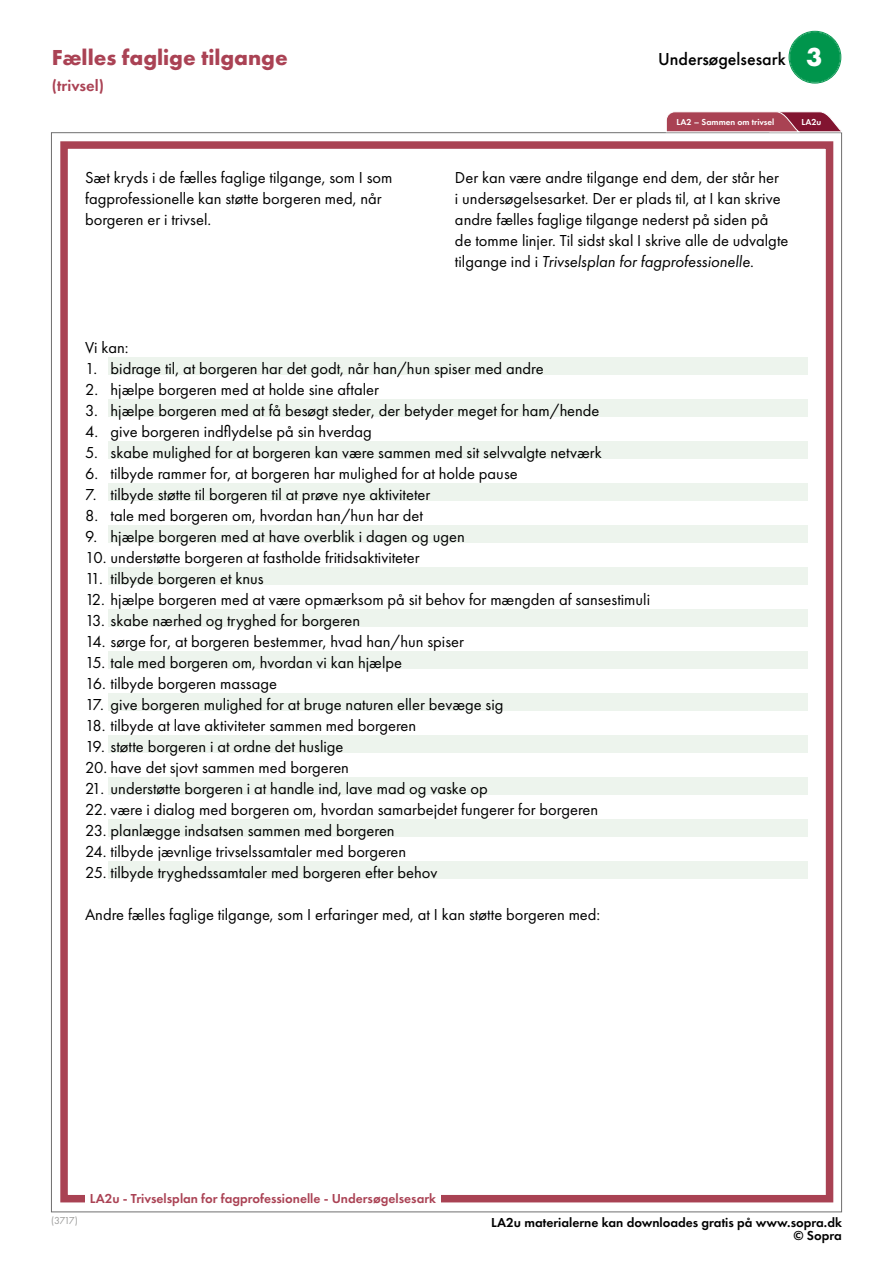
<style>
.page{position:relative;width:893px;height:1263px;background:#fff}
.page>*{position:absolute;margin:0;border:0;box-sizing:border-box;transform-origin:0 0}
.t1{font:700 27px "Futura PT";color:#fff}
.H1_sideoverskrift{font:700 22.5px "Futura PT";color:#aa4254}
.H1_tal{font:500 18px "Futura PT";color:#000}
.normal{font:16.5px/21px "Futura PT Book 2";color:#000}
.afkrydsning_kopi{font:16.5px "Futura PT Book 2";color:#000}
.H2_sideoverskrift{font:600 16.5px "Futura PT";color:#aa4254}
.t2{font:600 13.5px/13px "Futura PT";color:#000;text-align:right}
.t3{font:600 13.5px "Futura PT";color:#aa4254}
.t4{font:10.5px "Futura PT Book 2";color:#9d9d9c}
.t5{font:600 9px "Futura PT";color:#fff}
.s1{font-family:"Futura PT";font-style:italic}
</style>
<div class="page">
<div style="left:108px;top:357px;width:700px;height:18px;background:#edf4ed"></div>
<div style="left:108px;top:483px;width:700px;height:18px;background:#edf4ed"></div>
<div style="left:108px;top:609px;width:700px;height:18px;background:#edf4ed"></div>
<div style="left:108px;top:735px;width:700px;height:18px;background:#edf4ed"></div>
<div style="left:108px;top:861px;width:700px;height:18px;background:#edf4ed"></div>
<div style="left:108px;top:399px;width:700px;height:18px;background:#edf4ed"></div>
<div style="left:108px;top:525px;width:700px;height:18px;background:#edf4ed"></div>
<div style="left:108px;top:651px;width:700px;height:18px;background:#edf4ed"></div>
<div style="left:108px;top:777px;width:700px;height:18px;background:#edf4ed"></div>
<div style="left:108px;top:441px;width:700px;height:18px;background:#edf4ed"></div>
<div style="left:108px;top:567px;width:700px;height:18px;background:#edf4ed"></div>
<div style="left:108px;top:693px;width:700px;height:18px;background:#edf4ed"></div>
<div style="left:108px;top:819px;width:700px;height:18px;background:#edf4ed"></div>
<div style="left:60px;top:141px;width:773px;height:1061px;border:8px solid #a94253"></div>
<svg style="left:666px;top:111px;width:175px;height:21px;background:#ad5565"></svg>
<div style="left:86px;top:1188px;width:355px;height:22px;background:#fff"></div>
<div style="left:789px;top:32px;width:51px;height:51px;background:#00954c;border-radius:50%"></div>
<div style="left:789px;top:31px;width:52px;height:52px;border:1px solid #00954c;border-radius:50%"></div>
<div style="left:790px;top:32px;width:50px;height:50px;border:1px solid #00954c;border-radius:50%"></div>
<h1 class="H1_sideoverskrift" style="left:52px;top:43px;width:237px">Fælles faglige tilgange</h1>
<h2 class="H2_sideoverskrift" style="left:52px;top:75px;width:54px">(trivsel)</h2>
<h1 class="H1_tal" style="left:658px;top:48px;width:144px">Undersøgelsesark 3</h1>
<h1 class="t1" style="left:806px;top:40px;width:18px">3</h1>
<p class="t5" style="left:676px;top:116px;width:99px">LA2 – Sammen om trivsel</p>
<p class="t5" style="left:801px;top:116px;width:22px">LA2u</p>
<p class="normal" style="left:85px;top:167px;width:309px">Sæt kryds i de fælles faglige tilgange, som I som fagprofessionelle kan støtte borgeren med, når borgeren er i trivsel.</p>
<p class="normal" style="left:455px;top:167px;width:335px">Der kan være andre tilgange end dem, der står her<br>i undersøgelsesarket. Der er plads til, at I kan skrive andre fælles faglige tilgange nederst på siden på de tomme linjer. Til sidst skal I skrive alle de udvalgte tilgange ind i <span class="s1">Trivselsplan for fagprofessionelle</span>.</p>
<p class="afkrydsning_kopi" style="left:85px;top:337px;width:45px">Vi kan:</p>
<p class="normal" style="left:85px;top:358px;width:460px">1. bidrage til, at borgeren har det godt, når han/hun spiser med andre</p>
<p class="normal" style="left:85px;top:379px;width:295px">2. hjælpe borgeren med at holde sine aftaler</p>
<p class="normal" style="left:85px;top:400px;width:516px">3. hjælpe borgeren med at få besøgt steder, der betyder meget for ham/hende</p>
<p class="normal" style="left:85px;top:421px;width:288px">4. give borgeren indflydelse på sin hverdag</p>
<p class="normal" style="left:85px;top:442px;width:518px">5. skabe mulighed for at borgeren kan være sammen med sit selvvalgte netværk</p>
<p class="normal" style="left:85px;top:463px;width:434px">6. tilbyde rammer for, at borgeren har mulighed for at holde pause</p>
<p class="normal" style="left:85px;top:484px;width:347px">7. tilbyde støtte til borgeren til at prøve nye aktiviteter</p>
<p class="normal" style="left:85px;top:505px;width:339px">8. tale med borgeren om, hvordan han/hun har det</p>
<p class="normal" style="left:85px;top:526px;width:381px">9. hjælpe borgeren med at have overblik i dagen og ugen</p>
<p class="normal" style="left:85px;top:547px;width:336px">10. understøtte borgeren at fastholde fritidsaktiviteter</p>
<p class="normal" style="left:85px;top:568px;width:180px">11. tilbyde borgeren et knus</p>
<p class="normal" style="left:85px;top:589px;width:567px">12. hjælpe borgeren med at være opmærksom på sit behov for mængden af sansestimuli</p>
<p class="normal" style="left:85px;top:610px;width:277px">13. skabe nærhed og tryghed for borgeren</p>
<p class="normal" style="left:85px;top:631px;width:380px">14. sørge for, at borgeren bestemmer, hvad han/hun spiser</p>
<p class="normal" style="left:85px;top:652px;width:319px">15. tale med borgeren om, hvordan vi kan hjælpe</p>
<p class="normal" style="left:85px;top:673px;width:193px">16. tilbyde borgeren massage</p>
<p class="normal" style="left:85px;top:694px;width:420px">17. give borgeren mulighed for at bruge naturen eller bevæge sig</p>
<p class="normal" style="left:85px;top:715px;width:333px">18. tilbyde at lave aktiviteter sammen med borgeren</p>
<p class="normal" style="left:85px;top:736px;width:260px">19. støtte borgeren i at ordne det huslige</p>
<p class="normal" style="left:85px;top:757px;width:265px">20. have det sjovt sammen med borgeren</p>
<p class="normal" style="left:85px;top:778px;width:404px">21. understøtte borgeren i at handle ind, lave mad og vaske op</p>
<p class="normal" style="left:85px;top:799px;width:515px">22. være i dialog med borgeren om, hvordan samarbejdet fungerer for borgeren</p>
<p class="normal" style="left:85px;top:820px;width:311px">23. planlægge indsatsen sammen med borgeren</p>
<p class="normal" style="left:85px;top:841px;width:323px">24. tilbyde jævnlige trivselssamtaler med borgeren</p>
<p class="normal" style="left:85px;top:862px;width:354px">25. tilbyde tryghedssamtaler med borgeren efter behov</p>
<p class="afkrydsning_kopi" style="left:85px;top:904px;width:517px">Andre fælles faglige tilgange, som I erfaringer med, at I kan støtte borgeren med:</p>
<p class="t3" style="left:90px;top:1189px;width:348px">LA2u - Trivselsplan for fagprofessionelle - Undersøgelsesark</p>
<p class="t4" style="left:51px;top:1214px;width:28px">(3717)</p>
<p class="t2" style="left:491px;top:1215px;width:352px">LA2u materialerne kan downloades gratis på www.sopra.dk © Sopra</p>
</div>
